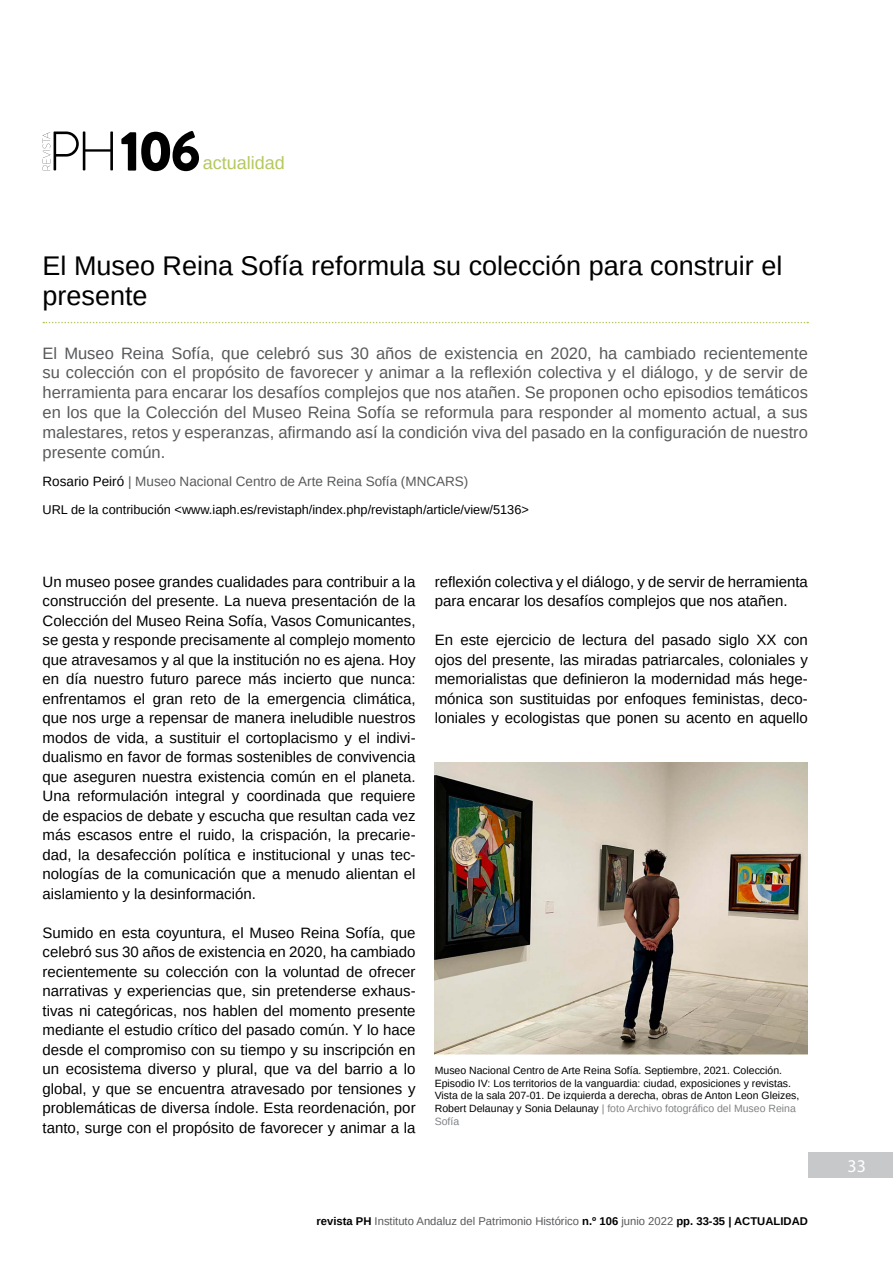
<style>
.page{position:relative;width:893px;height:1263px;background:#fff}
.page>*{position:absolute;margin:0;border:0;box-sizing:border-box;transform-origin:0 0}
.t1{font:900 56.4px "Brandon Grotesque";color:#000}
.t2{font:27px/30px "Arimo";color:#000}
.t3{font:18px "Arimo";color:#b4c85e}
.t4{font:18px "Myriad Pro";color:#fff}
.t5{font:16.5px/19.8px "Arimo";color:#58595b;text-align:justify}
.t6{font:15px/19.5px "Arimo";color:#000;text-align:justify}
.t7{font:13.5px "Arimo";color:#58595b}
.t8{font:12.75px "Arimo";color:#000}
.t9{font:11.25px "Arimo";color:#58595b}
.t10{font:10.5px/12.6px "Arimo";color:#000}
.s1{color:#000}
.s2{color:#808285}
.s3{font-weight:700;color:#000}
</style>
<div class="page">
<div style="left:808px;top:1152px;width:85px;height:26px;background:#c7c8ca"></div>
<svg style="left:43px;top:131px;width:70px;height:39px"></svg>
<svg style="left:43px;top:322px;width:765px;height:1px"></svg>
<img style="left:435px;top:762px;width:373px;height:293px">
<h1 class="t1" style="left:120px;top:111px;width:82px">106</h1>
<p class="t3" style="left:203px;top:151px;width:84px">actualidad</p>
<h2 class="t2" style="left:43px;top:251px;width:741px">El Museo Reina Sofía reformula su colección para construir el presente</h2>
<p class="t5" style="left:43px;top:343px;width:767px">El Museo Reina Sofía, que celebró sus 30 años de existencia en 2020, ha cambiado recientemente su colección con el propósito de favorecer y animar a la reflexión colectiva y el diálogo, y de servir de herramienta para encarar los desafíos complejos que nos atañen. Se proponen ocho episodios temáticos en los que la Colección del Museo Reina Sofía se reformula para responder al momento actual, a sus malestares, retos y esperanzas, afirmando así la condición viva del pasado en la configuración de nuestro presente común.</p>
<p class="t7" style="left:43px;top:472px;width:427px"><span class="s1">Rosario Peiró</span> | Museo Nacional Centro de Arte Reina Sofía (MNCARS)</p>
<p class="t8" style="left:43px;top:501px;width:488px">URL de la contribución &lt;www.iaph.es/revistaph/index.php/revistaph/article/view/5136&gt;</p>
<p class="t6" style="left:43px;top:572px;width:375px">Un museo posee grandes cualidades para contribuir a la construcción del presente. La nueva presentación de la Colección del Museo Reina Sofía, Vasos Comunicantes, se gesta y responde precisamente al complejo momento que atravesamos y al que la institución no es ajena. Hoy en día nuestro futuro parece más incierto que nunca: enfrentamos el gran reto de la emergencia climática, que nos urge a repensar de manera ineludible nuestros modos de vida, a sustituir el cortoplacismo y el indivi&shy;dualismo en favor de formas sostenibles de convivencia que aseguren nuestra existencia común en el planeta.<br>Una reformulación integral y coordinada que requiere de espacios de debate y escucha que resultan cada vez más escasos entre el ruido, la crispación, la precarie&shy;dad, la desafección política e institucional y unas tec&shy;nologías de la comunicación que a menudo alientan el aislamiento y la desinformación.</p>
<p class="t6" style="left:43px;top:923px;width:375px">Sumido en esta coyuntura, el Museo Reina Sofía, que celebró sus 30 años de existencia en 2020, ha cambiado recientemente su colección con la voluntad de ofrecer narrativas y experiencias que, sin pretenderse exhaus&shy;tivas ni categóricas, nos hablen del momento presente mediante el estudio crítico del pasado común. Y lo hace desde el compromiso con su tiempo y su inscripción en un ecosistema diverso y plural, que va del barrio a lo global, y que se encuentra atravesado por tensiones y problemáticas de diversa índole. Esta reordenación, por tanto, surge con el propósito de favorecer y animar a la</p>
<p class="t6" style="left:435px;top:572px;width:375px">reflexión colectiva y el diálogo, y de servir de herramienta para encarar los desafíos complejos que nos atañen.</p>
<p class="t6" style="left:435px;top:630px;width:375px">En este ejercicio de lectura del pasado siglo XX con ojos del presente, las miradas patriarcales, coloniales y memorialistas que definieron la modernidad más hege&shy;mónica son sustituidas por enfoques feministas, deco&shy;loniales y ecologistas que ponen su acento en aquello</p>
<p class="t10" style="left:435px;top:1064px;width:366px">Museo Nacional Centro de Arte Reina Sofía. Septiembre, 2021. Colección.<br>Episodio IV: Los territorios de la vanguardia: ciudad, exposiciones y revistas.<br>Vista de la sala 207-01. De izquierda a derecha, obras de Anton Leon Gleizes, Robert Delaunay y Sonia Delaunay <span class="s2">| foto Archivo fotográfico del Museo Reina Sofía</span></p>
<p class="t9" style="left:316px;top:1213px;width:493px"><span class="s3">revista PH</span> Instituto Andaluz del Patrimonio Histórico <span class="s3">n.º 106</span> junio 2022 <span class="s3">pp. 33-35 | ACTUALIDAD</span></p>
<p class="t4" style="left:848px;top:1155px;width:20px">33</p>
</div>
